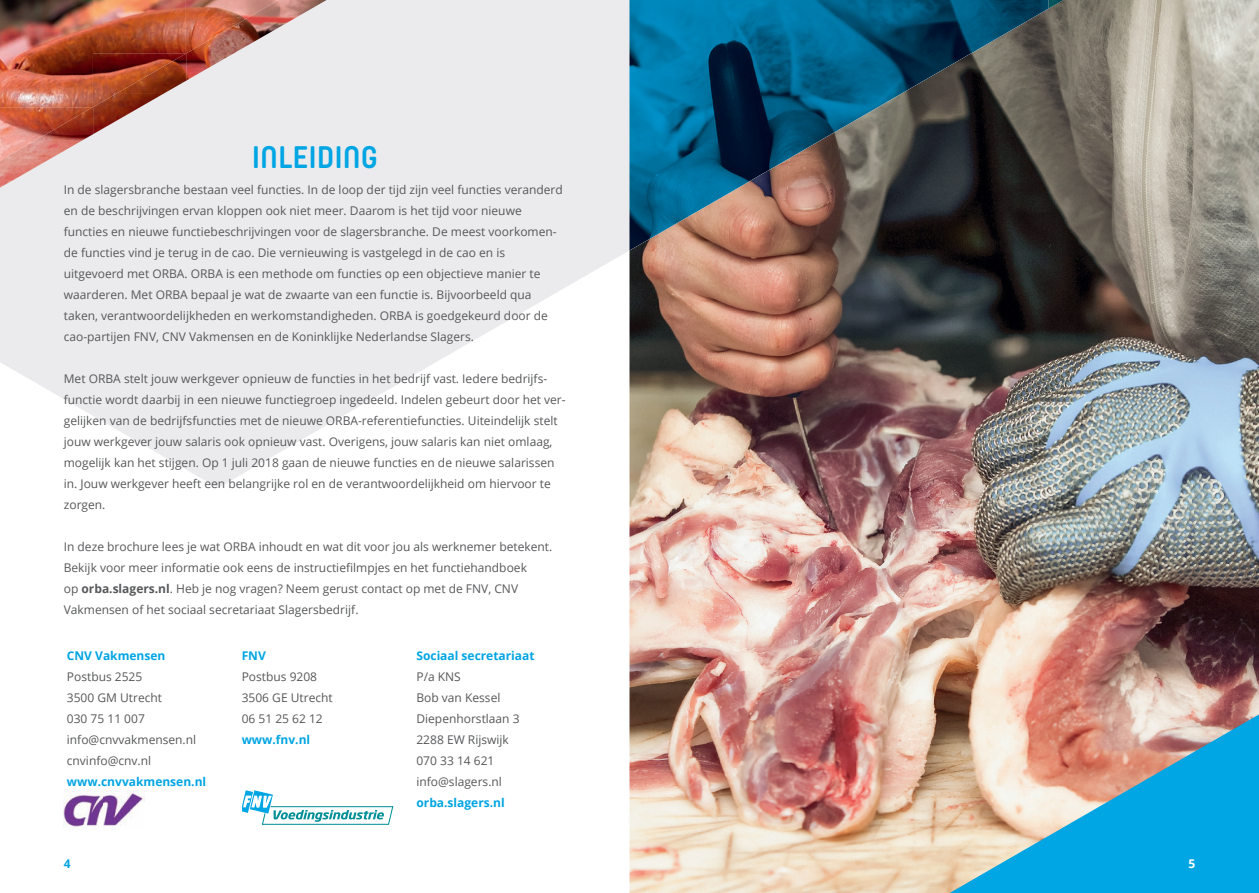
<style>
.page{position:relative;width:1259px;height:893px;background:#fff}
.page>*{position:absolute;margin:0;border:0;box-sizing:border-box;transform-origin:0 0}
.t1{font:700 31.05px "Yummo";color:#00a5e3}
.t2{font:12px/21px "Open Sans";color:#57585a}
.t3{font:700 12px "Open Sans";color:#00a5e3}
.t4{font:700 12px "Open Sans";color:#fff}
.s1{font-weight:700}
</style>
<div class="page">
<svg style="left:0;top:0;width:629px;height:488px;fill:#ebebed"></svg>
<img style="left:629px;top:0;width:630px;height:893px">
<img style="left:0;top:0;width:279px;height:54px">
<img style="left:0;top:54px;width:186px;height:53px">
<img style="left:0;top:107px;width:93px;height:54px">
<img style="left:197px;top:0;width:83px;height:47px">
<img style="left:280px;top:0;width:47px;height:27px">
<img style="left:116px;top:53px;width:71px;height:41px">
<img style="left:187px;top:47px;width:58px;height:33px">
<img style="left:35px;top:107px;width:58px;height:34px">
<img style="left:93px;top:94px;width:70px;height:40px">
<img style="left:0;top:141px;width:82px;height:47px">
<img style="left:1048px;top:0;width:15px;height:250px">
<img style="left:629px;top:0;width:419px;height:250px">
<svg style="left:949px;top:714px;width:310px;height:179px;background:#70adc2"></svg>
<svg style="left:242px;top:790px;width:152px;height:35px"></svg>
<img style="left:64px;top:790px;width:80px;height:37px">
<h1 class="t1" style="left:252px;top:129px;width:128px">INLEIDING</h1>
<p class="t2" style="left:64px;top:179px;width:500px">In de slagersbranche bestaan veel functies. In de loop der tijd zijn veel functies veranderd en de beschrijvingen ervan kloppen ook niet meer. Daarom is het tijd voor nieuwe functies en nieuwe functiebeschrijvingen voor de slagersbranche. De meest voorkomen&shy;de functies vind je terug in de cao. Die vernieuwing is vastgelegd in de cao en is uitgevoerd met ORBA. ORBA is een methode om functies op een objectieve manier te waar deren. Met ORBA bepaal je wat de zwaarte van een functie is. Bijvoorbeeld qua taken, verantwoordelijkheden en werkomstandigheden. ORBA is goedgekeurd door de cao-partijen FNV, CNV Vakmensen en de Koninklijke Nederlandse Slagers.</p>
<p class="t2" style="left:64px;top:368px;width:503px">Met ORBA stelt jouw werkgever opnieuw de functies in het bedrijf vast. Iedere bedrijfs&shy;functie wordt daarbij in een nieuwe functiegroep ingedeeld. Indelen gebeurt door het ver&shy;gelijken van de bedrijfsfuncties met de nieuwe ORBA-referentiefuncties. Uiteindelijk stelt jouw werkgever jouw salaris ook opnieuw vast. Overigens, jouw salaris kan niet omlaag, mogelijk kan het stijgen. Op 1 juli 2018 gaan de nieuwe functies en de nieuwe salarissen in. Jouw werkgever heeft een belangrijke rol en de verantwoordelijkheid om hiervoor te zorgen.</p>
<p class="t2" style="left:64px;top:536px;width:490px">In deze brochure lees je wat ORBA inhoudt en wat dit voor jou als werknemer betekent.<br>Bekijk voor meer informatie ook eens de instructiefilmpjes en het functiehandboek<br>op <span class="s1">orba.slagers.nl</span>. Heb je nog vragen? Neem gerust contact op met de FNV, CNV Vakmensen of het sociaal secretariaat Slagersbedrijf.</p>
<p class="t3" style="left:67px;top:647px;width:100px">CNV Vakmensen</p>
<p class="t2" style="left:67px;top:666px;width:131px">Postbus 2525<br>3500 GM Utrecht<br>030 75 11 007 info@cnvvakmensen.nl cnvinfo@cnv.nl</p>
<p class="t3" style="left:67px;top:773px;width:141px">www.cnvvakmensen.nl</p>
<p class="t3" style="left:416px;top:647px;width:120px">Sociaal secretariaat</p>
<p class="t2" style="left:416px;top:666px;width:105px">P/a KNS<br>Bob van Kessel<br>Diepenhorstlaan 3<br>2288 EW Rijswijk<br>070 33 14 621 info@slagers.nl</p>
<p class="t3" style="left:416px;top:794px;width:90px">orba.slagers.nl</p>
<p class="t3" style="left:242px;top:647px;width:26px">FNV</p>
<p class="t2" style="left:242px;top:666px;width:93px">Postbus 9208<br>3506 GE Utrecht<br>06 51 25 62 12</p>
<p class="t3" style="left:242px;top:731px;width:70px">www.fnv.nl</p>
<p class="t3" style="left:64px;top:855px;width:8px">4</p>
<p class="t4" style="left:1188px;top:855px;width:8px">5</p>
</div>
